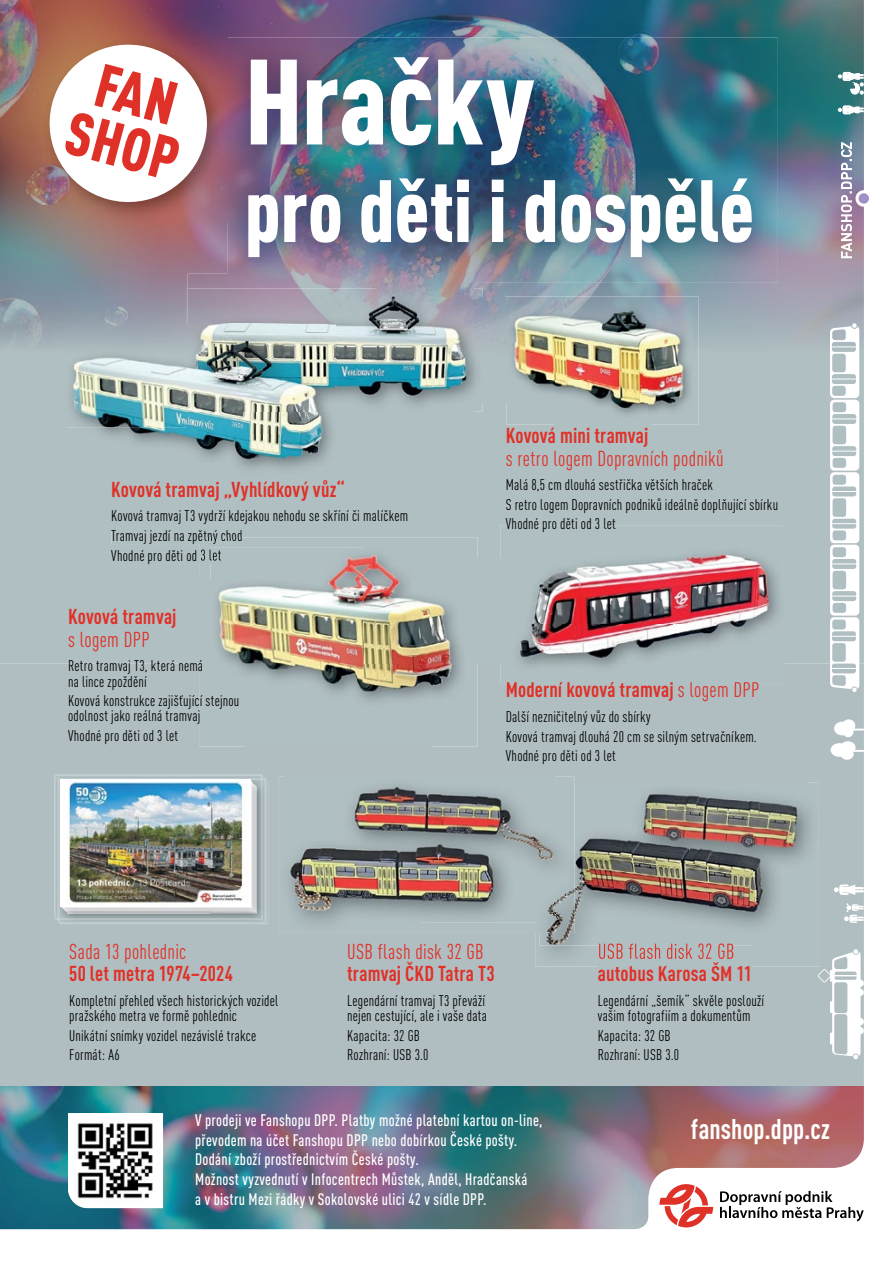
<style>
.page{position:relative;width:893px;height:1263px;background:#fff}
.page>*{position:absolute;margin:0;border:0;box-sizing:border-box;transform-origin:0 0}
.t1{font:900 condensed 119.1px "DIN Pro";letter-spacing:-.01em;color:#fff;scale:.96 1}
.t2{font:900 condensed 86.85px "DIN Pro";color:#fff;scale:.96 1}
.t3{font:700 condensed 28.2px "DIN Pro";letter-spacing:.005em;color:#fff;scale:.96 1}
.t4{font:700 condensed 21.3px "DIN Pro";letter-spacing:.01em;color:#e03128;scale:.96 1}
.t5{font:condensed 21.3px "DIN Pro";letter-spacing:.015em;color:#e03128;scale:.96 1}
.t6{font:500 condensed 16.5px/19.8px "DIN Pro";letter-spacing:.02em;color:#fff;scale:.96 1}
.t7{font:condensed 15.3px/19.5px "DIN Pro";letter-spacing:.02em;color:#000;scale:.96 1}
.s1{font-weight:400}
</style>
<div class="page">
<img style="left:0;top:0;width:864px;height:1230px">
<svg style="left:720px;top:1191px;width:144px;height:30px"></svg>
<svg style="left:659px;top:1184px;width:54px;height:43px"></svg>
<svg style="left:838px;top:72px;width:26px;height:23px"></svg>
<svg style="left:838px;top:105px;width:26px;height:9px"></svg>
<svg style="left:831px;top:719px;width:33px;height:41px"></svg>
<svg style="left:834px;top:884px;width:30px;height:11px"></svg>
<svg style="left:844px;top:903px;width:20px;height:20px"></svg>
<svg style="left:818px;top:949px;width:46px;height:110px"></svg>
<svg style="left:830px;top:323px;width:29px;height:369px"></svg>
<div style="left:855px;top:190px;width:17px;height:17px;background:#a090c5;border:3px solid #fff;border-radius:50%"></div>
<svg style="left:841px;top:142px;width:11px;height:116px"></svg>
<h1 class="t1" style="left:244px;top:9px;width:304px">Hračky</h1>
<h2 class="t2" style="left:244px;top:143px;width:532px">pro děti i dospělé</h2>
<h3 class="t4" style="left:111px;top:473px;width:245px">Kovová tramvaj „Vyhlídkový vůz“</h3>
<p class="t7" style="left:111px;top:505px;width:311px">Kovová tramvaj T3 vydrží kdejakou nehodu se skříní či malíčkem<br>Tramvaj jezdí na zpětný chod<br>Vhodné pro děti od 3 let</p>
<h3 class="t4" style="left:68px;top:600px;width:115px">Kovová tramvaj</h3>
<h3 class="t5" style="left:68px;top:624px;width:87px">s logem DPP</h3>
<p class="t7" style="left:68px;top:657px;width:142px;line-height:15.3px">Retro tramvaj T3, která nemá na lince zpoždění</p>
<p class="t7" style="left:68px;top:692px;width:180px;line-height:15.3px">Kovová konstrukce zajišťující stejnou odolnost jako reálná tramvaj</p>
<p class="t7" style="left:68px;top:725px;width:116px">Vhodné pro děti od 3 let</p>
<h3 class="t4" style="left:506px;top:419px;width:150px">Kovová mini tramvaj</h3>
<h3 class="t5" style="left:506px;top:443px;width:229px">s retro logem Dopravních podniků</h3>
<p class="t7" style="left:506px;top:474px;width:285px">Malá 8,5 cm dlouhá sestřička větších hraček<br>S retro logem Dopravních podniků ideálně doplňující sbírku<br>Vhodné pro děti od 3 let</p>
<h3 class="t4" style="left:506px;top:674px;width:266px">Moderní kovová tramvaj <span class="s1">s logem DPP</span></h3>
<p class="t7" style="left:506px;top:706px;width:263px">Další nezničitelný vůz do sbírky<br>Kovová tramvaj dlouhá 20 cm se silným setrvačníkem.<br>Vhodné pro děti od 3 let</p>
<h3 class="t5" style="left:69px;top:936px;width:123px">Sada 13 pohlednic</h3>
<h3 class="t4" style="left:69px;top:958px;width:172px">50 let metra 1974–2024</h3>
<p class="t7" style="left:69px;top:992px;width:219px;line-height:15.3px">Kompletní přehled všech historických vozidel pražského metra ve formě pohlednic</p>
<p class="t7" style="left:69px;top:1024px;width:196px">Unikátní snímky vozidel nezávislé trakce<br>Formát: A6</p>
<h3 class="t5" style="left:347px;top:936px;width:144px">USB flash disk 32 GB</h3>
<h3 class="t4" style="left:347px;top:958px;width:155px">tramvaj ČKD Tatra T3</h3>
<p class="t7" style="left:347px;top:992px;width:147px;line-height:15.3px">Legendární tramvaj T3 převáží nejen cestující, ale i vaše data</p>
<p class="t7" style="left:347px;top:1024px;width:86px">Kapacita: 32 GB<br>Rozhraní: USB 3.0</p>
<h3 class="t4" style="left:598px;top:958px;width:162px">autobus Karosa ŠM 11</h3>
<p class="t7" style="left:598px;top:992px;width:175px;line-height:15.3px">Legendární „šemík“ skvěle poslouží vašim fotografiím a dokumentům</p>
<p class="t7" style="left:598px;top:1024px;width:86px">Kapacita: 32 GB<br>Rozhraní: USB 3.0</p>
<p class="t6" style="left:195px;top:1108px;width:363px">V prodeji ve Fanshopu DPP. Platby možné platební kartou on-line, převodem na účet Fanshopu DPP nebo dobírkou České pošty.<br>Dodání zboží prostřednictvím České pošty.<br>Možnost vyzvednutí v Infocentrech Můstek, Anděl, Hradčanská<br>a v bistru Mezi řádky v Sokolovské ulici 42 v sídle DPP.</p>
<h3 class="t3" style="left:691px;top:1107px;width:146px">fanshop.dpp.cz</h3>
</div>
